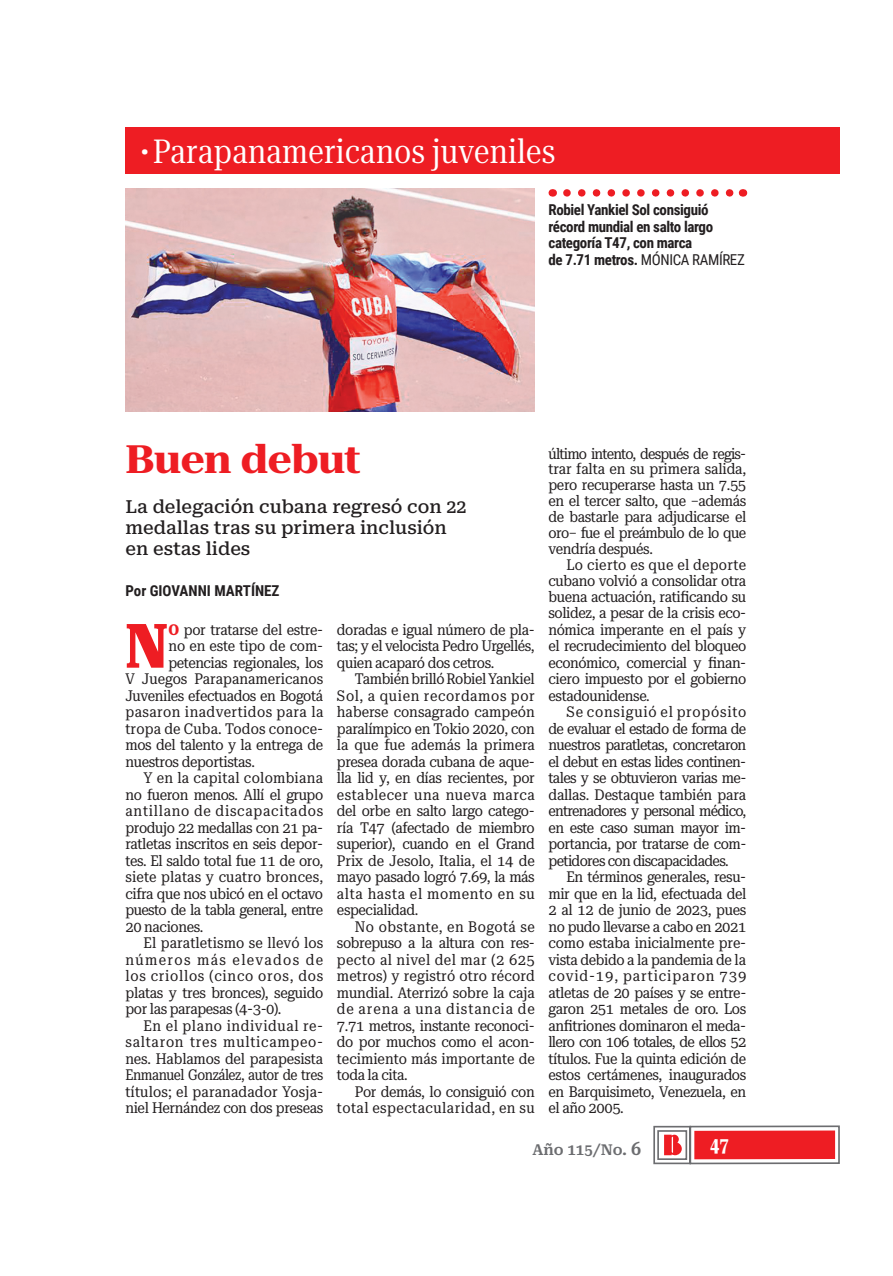
<style>
.page{position:relative;width:893px;height:1276px;background:#fff}
.page>*{position:absolute;margin:0;border:0;box-sizing:border-box;transform-origin:0 0}
.t1{font:800 61.5px "Roboto Serif 28 pt Condensed";color:#ee1d23}
.t2{font:700 39px "Roboto Serif 120 pt Semi Expanded";letter-spacing:-.01em;color:#ee1d23}
.t3{font:33px "Roboto Serif 120 pt Condensed";letter-spacing:.01em;color:#fff}
.t4{font:700 ultra-condensed 21px "Roboto Serif 120 pt";color:#fff}
.t5{font:500 18px/21px "Roboto Serif";color:#231f20}
.t6{font:15px/16.5px "Roboto Serif 28 pt Condensed";letter-spacing:-.025em;color:#231f20;text-align:justify}
.t7{font:15px "Roboto Serif 28 pt Condensed";letter-spacing:.01em;color:#231f20}
.t8{font:700 15px/16.5px "Roboto Condensed";letter-spacing:-.025em;color:#231f20}
.t9{font:15px/16.5px "Roboto Serif 28 pt Condensed";letter-spacing:.03em;color:#231f20;text-align:right}
.t10{font:15px "Roboto Serif 28 pt Condensed";letter-spacing:.05em;color:#231f20}
.t11{font:15px "Roboto Serif 28 pt Condensed";letter-spacing:-.025em;color:#231f20;scale:.95 1}
.t12{font:15px "Roboto Serif 28 pt Condensed";color:#231f20}
.t13{font:15px "Roboto Serif 28 pt Condensed";letter-spacing:.02em;color:#231f20}
.t14{font:15px "Roboto Serif 28 pt Condensed";letter-spacing:.04em;color:#231f20}
.t15{font:15px "Roboto Serif 28 pt Condensed";letter-spacing:.09em;color:#231f20}
.t16{font:700 15px "Roboto Condensed";color:#231f20}
.t17{font:600 15px "Roboto Serif";color:#6c6d70}
.s1{font-weight:700}
.s2{font-weight:400}
.s3{font-weight:700;color:#ee1d23}
.s4{font-size:18px}
</style>
<div class="page">
<div style="left:125px;top:128px;width:715px;height:46px;background:#ee1d23"></div>
<svg style="left:653px;top:1125px;width:187px;height:40px"></svg>
<div style="left:694px;top:1130px;width:141px;height:29px;background:#ee1d23"></div>
<img style="left:125px;top:189px;width:410px;height:223px">
<svg style="left:567px;top:189px;width:167px;height:8px"></svg>
<h3 class="t3" style="left:137px;top:133px;width:420px"><span class="s1">∙</span>Parapanamericanos juveniles</h3>
<p class="t8" style="left:548px;top:202px;width:198px">Robiel Yankiel Sol consiguió récord mundial en salto largo categoría T47, con marca<br>de 7.71 metros. <span class="s2">MÓNICA RAMÍREZ</span></p>
<h2 class="t2" style="left:125px;top:437px;width:237px">Buen debut</h2>
<p class="t5" style="left:125px;top:497px;width:343px">La delegación cubana regresó con 22 medallas tras su primera inclusión en estas lides</p>
<p class="t16" style="left:125px;top:582px;width:156px">Por GIOVANNI MARTÍNEZ</p>
<h1 class="t1" style="left:125px;top:610px;width:44px">N</h1>
<p class="t6" style="left:169px;top:621px;width:156px"><span class="s3">O</span> por tratarse del estre-</p>
<p class="t6" style="left:169px;top:638px;width:156px">no en este tipo de com-</p>
<p class="t6" style="left:169px;top:654px;width:156px">petencias regionales, los</p>
<p class="t12" style="left:125px;top:670px;width:199px">V Juegos Parapanamericanos</p>
<p class="t6" style="left:125px;top:687px;width:199px">Juveniles efectuados en Bogotá</p>
<p class="t9" style="left:125px;top:704px;width:199px">pasaron inadvertidos para la</p>
<p class="t7" style="left:125px;top:720px;width:199px">tropa de Cuba. Todos conoce-</p>
<p class="t6" style="left:125px;top:737px;width:199px">mos del talento y la entrega de</p>
<p class="t6" style="left:125px;top:753px;width:131px">nuestros deportistas.</p>
<p class="t13" style="left:143px;top:769px;width:181px">Y en la capital colombiana</p>
<p class="t6" style="left:125px;top:786px;width:199px">no fueron menos. Allí el grupo</p>
<p class="t10" style="left:125px;top:802px;width:199px">antillano de discapacitados</p>
<p class="t6" style="left:125px;top:819px;width:199px">produjo 22 medallas con 21 pa-</p>
<p class="t6" style="left:125px;top:836px;width:199px">ratletas inscritos en seis depor-</p>
<p class="t6" style="left:125px;top:852px;width:199px">tes. El saldo total fue 11 de oro,</p>
<p class="t7" style="left:125px;top:868px;width:199px">siete platas y cuatro bronces,</p>
<p class="t6" style="left:125px;top:885px;width:199px">cifra que nos ubicó en el octavo</p>
<p class="t6" style="left:125px;top:902px;width:199px">puesto de la tabla general, entre</p>
<p class="t6" style="left:125px;top:918px;width:80px">20 naciones.</p>
<p class="t7" style="left:143px;top:934px;width:181px">El paratletismo se llevó los</p>
<p class="t15" style="left:125px;top:951px;width:199px">números más elevados de</p>
<p class="t10" style="left:125px;top:967px;width:199px">los criollos (cinco oros, dos</p>
<p class="t6" style="left:125px;top:984px;width:199px">platas y tres bronces), seguido</p>
<p class="t6" style="left:125px;top:1001px;width:158px">por las parapesas (4-3-0).</p>
<p class="t14" style="left:143px;top:1017px;width:181px">En el plano individual re-</p>
<p class="t10" style="left:125px;top:1033px;width:199px">saltaron tres multicampeo-</p>
<p class="t6" style="left:125px;top:1050px;width:199px">nes. Hablamos del parapesista</p>
<p class="t11" style="left:125px;top:1066px;width:210px">Enmanuel González, autor de tres</p>
<p class="t7" style="left:125px;top:1083px;width:199px">títulos; el paranadador Yosja-</p>
<p class="t6" style="left:125px;top:1100px;width:199px">niel Hernández con dos preseas</p>
<p class="t6" style="left:337px;top:621px;width:199px">doradas e igual número de pla&shy;tas; y el velocista Pedro Urgellés, quien acaparó dos cetros.</p>
<p class="t6" style="left:337px;top:671px;width:199px;text-indent:18px">También brilló Robiel Yankiel Sol, a quien recordamos por haberse consagrado campeón paralímpico en Tokio 2020, con la que fue además la primera presea dorada cubana de aque&shy;lla lid y, en días recientes, por establecer una nueva marca del orbe en salto largo catego&shy;ría T47 (afectado de miembro superior), cuando en el Grand Prix de Jesolo, Italia, el 14 de mayo pasado logró 7.69, la más alta hasta el momento en su especialidad.</p>
<p class="t6" style="left:337px;top:918px;width:199px;text-indent:18px">No obstante, en Bogotá se sobrepuso a la altura con res&shy;pecto al nivel del mar (2 625 metros) y registró otro récord mundial. Aterrizó sobre la caja de arena a una distancia de 7.71 metros, instante reconoci&shy;do por muchos como el acon&shy;tecimiento más importante de toda la cita.</p>
<p class="t9" style="left:337px;top:1083px;width:199px">Por demás, lo consiguió con total espectacularidad, en su</p>
<p class="t6" style="left:548px;top:445px;width:199px;line-height:15.9px">último intento, después de regis&shy;trar falta en su primera salida, pero recuperarse hasta un 7.55 en el tercer salto, que –además de bastarle para adjudicarse el oro– fue el preámbulo de lo que vendría después.</p>
<p class="t6" style="left:548px;top:556px;width:199px;text-indent:18px">Lo cierto es que el deporte cubano volvió a consolidar otra buena actuación, ratificando su solidez, a pesar de la crisis eco&shy;nómica imperante en el país y el recrudecimiento del bloqueo económico, comercial y finan&shy;ciero impuesto por el gobierno estadounidense.</p>
<p class="t6" style="left:548px;top:704px;width:199px;text-indent:18px">Se consiguió el propósito de evaluar el estado de forma de nuestros paratletas, concretaron el debut en estas lides continen&shy;tales y se obtuvieron varias me&shy;dallas. Destaque también para entrenadores y personal médico, en este caso suman mayor im&shy;portancia, por tratarse de com&shy;petidores con discapacidades.</p>
<p class="t6" style="left:548px;top:869px;width:199px;text-indent:18px">En términos generales, resu&shy;mir que en la lid, efectuada del 2 al 12 de junio de 2023, pues no pudo llevarse a cabo en 2021 como estaba inicialmente pre&shy;vista debido a la pandemia de la covid-19, participaron 739 atletas de 20 países y se entre&shy;garon 251 metales de oro. Los anfitriones dominaron el meda&shy;llero con 106 totales, de ellos 52 títulos. Fue la quinta edición de estos certámenes, inaugurados en Barquisimeto, Venezuela, en el año 2005.</p>
<p class="t17" style="left:532px;top:1140px;width:110px">Año 115/No. <span class="s4">6</span></p>
<h3 class="t4" style="left:710px;top:1132px;width:20px">47</h3>
</div>
